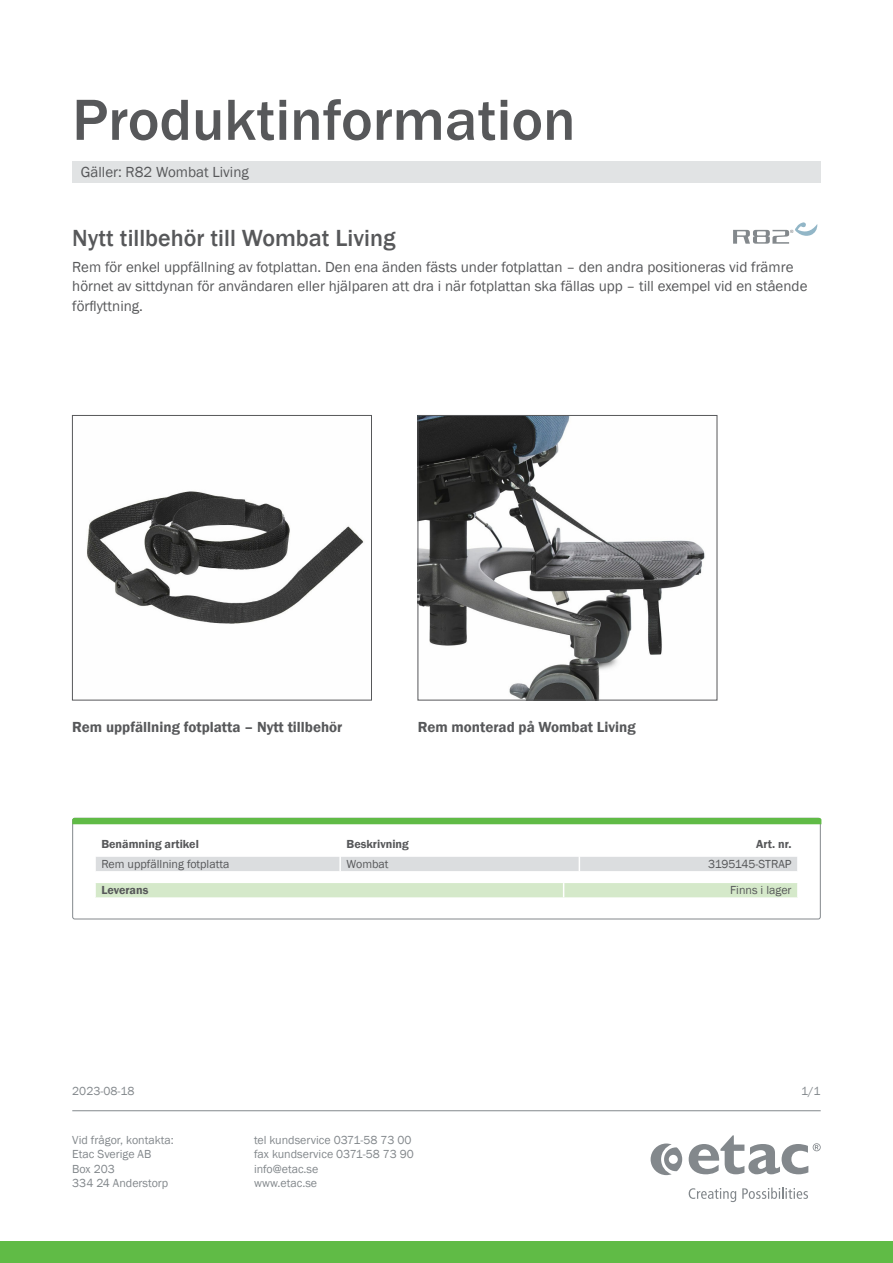
<style>
.page{position:relative;width:893px;height:1263px;background:#fff}
.page>*{position:absolute;margin:0;border:0;box-sizing:border-box;transform-origin:0 0}
._3__Header_-_Intro{font:500 60px "Franklin Gothic";color:#57585a}
._4__Header_-_Basic_b{font:500 24px "Franklin Gothic";color:#57585a}
._4__Body_-_basic_bod{font:15px/19.5px "Franklin Gothic";color:#57585a}
._4__Body_-_basic_bod-2{font:600 15px "Franklin Gothic";color:#57585a}
.t1{font:12px/14.2px "Franklin Gothic";color:#83888c}
._6__Body_-_Facts{font:12px "Franklin Gothic";color:#57585a}
._6__Header_-_Facts{font:600 12px "Franklin Gothic";color:#57585a}
</style>
<div class="page">
<hr style="left:72px;top:1110px;width:749px;height:1px;background:#83888c">
<div style="left:0;top:1242px;width:893px;height:21px;background:#60bb46"></div>
<svg style="left:733px;top:222px;width:84px;height:22px"></svg>
<div style="left:72px;top:161px;width:749px;height:21px;background:#e1e3e4"></div>
<img style="left:87px;top:491px;width:277px;height:133px">
<div style="left:72px;top:415px;width:300px;height:285px;border:1px solid #57585a"></div>
<div style="left:96px;top:857px;width:701px;height:14px;background:#dbdddf"></div>
<div style="left:95px;top:883px;width:703px;height:14px;background:#d5e9ca"></div>
<div style="left:72px;top:818px;width:749px;height:101px;border:1px solid #83888c;border-radius:2px"></div>
<div style="left:72px;top:818px;width:749px;height:6px;background:#60bb46"></div>
<img style="left:420px;top:417px;width:285px;height:281px">
<div style="left:418px;top:415px;width:299px;height:285px;border:1px solid #57585a"></div>
<svg style="left:689px;top:1135px;width:132px;height:39px"></svg>
<svg style="left:651px;top:1143px;width:31px;height:32px"></svg>
<svg style="left:689px;top:1188px;width:47px;height:14px"></svg>
<svg style="left:742px;top:1187px;width:66px;height:12px"></svg>
<p class="_3__Header_-_Intro" style="left:72px;top:83px;width:505px">Produktinformation</p>
<p class="_4__Body_-_basic_bod" style="left:81px;top:163px;width:170px">Gäller: R82 Wombat Living</p>
<p class="_4__Header_-_Basic_b" style="left:72px;top:223px;width:325px">Nytt tillbehör till Wombat Living</p>
<p class="_4__Body_-_basic_bod" style="left:72px;top:257px;width:737px">Rem för enkel uppfällning av fotplattan. Den ena änden fästs under fotplattan – den andra positioneras vid främre hörnet av sittdynan för användaren eller hjälparen att dra i när fotplattan ska fällas upp – till exempel vid en stående förflyttning.</p>
<p class="_4__Body_-_basic_bod-2" style="left:72px;top:718px;width:272px">Rem uppfällning fotplatta – Nytt tillbehör</p>
<p class="_4__Body_-_basic_bod-2" style="left:418px;top:718px;width:219px">Rem monterad på Wombat Living</p>
<p class="_6__Header_-_Facts" style="left:101px;top:837px;width:99px">Benämning artikel</p>
<p class="_6__Header_-_Facts" style="left:347px;top:837px;width:64px">Beskrivning</p>
<p class="_6__Header_-_Facts" style="left:756px;top:837px;width:37px">Art. nr.</p>
<p class="_6__Body_-_Facts" style="left:101px;top:857px;width:130px">Rem uppfällning fotplatta</p>
<p class="_6__Body_-_Facts" style="left:347px;top:857px;width:44px">Wombat</p>
<p class="_6__Body_-_Facts" style="left:708px;top:857px;width:85px">3195145-STRAP</p>
<p class="_6__Header_-_Facts" style="left:101px;top:883px;width:48px">Leverans</p>
<p class="_6__Body_-_Facts" style="left:730px;top:883px;width:63px">Finns i lager</p>
<p class="t1" style="left:72px;top:1084px;width:64px">2023-08-18</p>
<p class="t1" style="left:801px;top:1084px;width:21px">1/1</p>
<p class="t1" style="left:72px;top:1133px;width:103px">Vid frågor, kontakta:<br>Etac Sverige AB<br>Box 203<br>334 24 Anderstorp</p>
<p class="t1" style="left:254px;top:1133px;width:161px">tel kundservice 0371-58 73 00 fax kundservice 0371-58 73 90 info@etac.se<br>www.etac.se</p>
</div>
